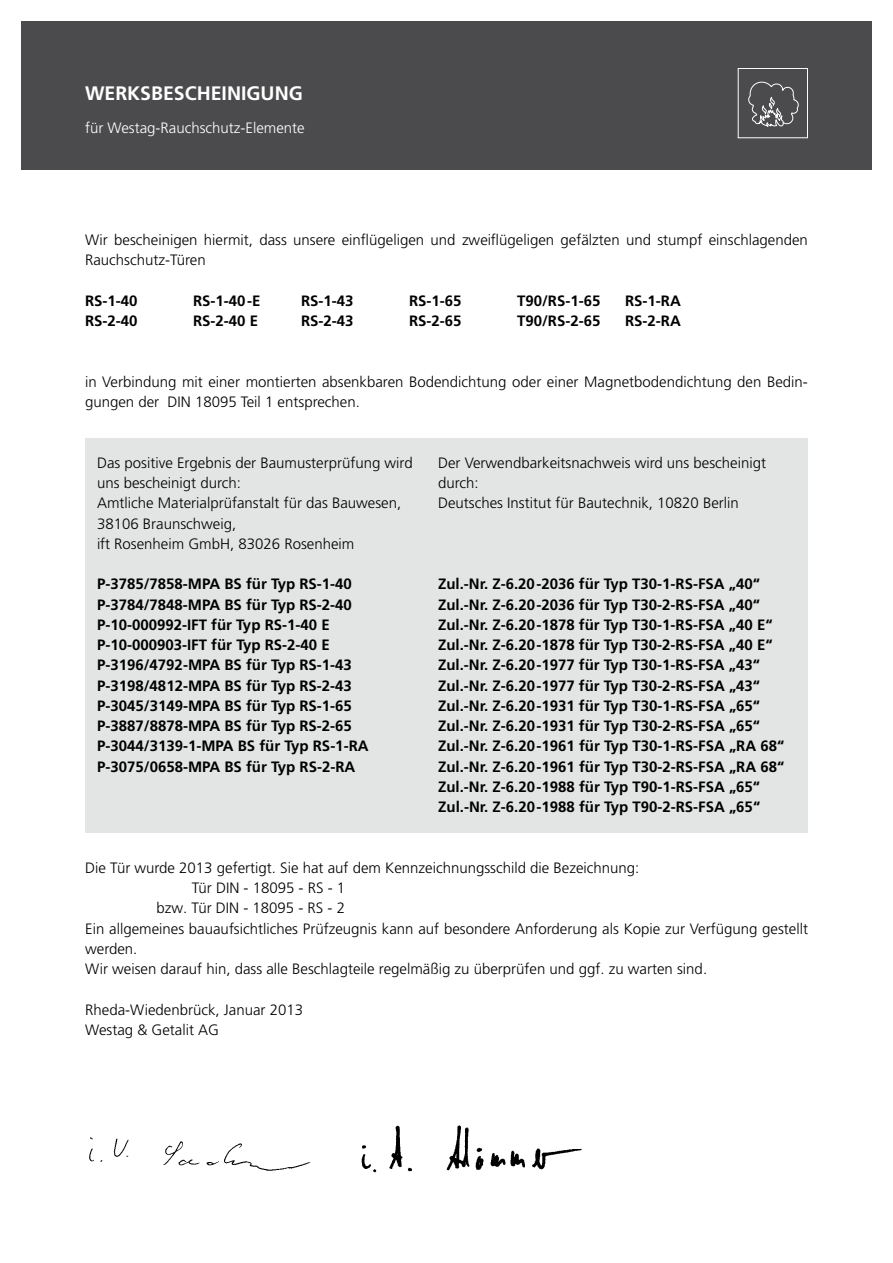
<style>
.page{position:relative;width:893px;height:1263px;background:#fff}
.page>*{position:absolute;margin:0;border:0;box-sizing:border-box;transform-origin:0 0}
.t1{font:700 19.5px "Frutiger LT Pro";color:#fff}
.t2{font:700 15px/20.2px "Frutiger LT Pro";color:#000}
.t3{font:300 15px/20.2px "Frutiger LT Pro";color:#000}
.t4{font:300 15px "Frutiger LT Pro";color:#fff}
</style>
<div class="page">
<div style="left:21px;top:21px;width:851px;height:149px;background:#4b4b4d"></div>
<div style="left:85px;top:438px;width:723px;height:395px;background:#e3e4e4"></div>
<img style="left:89px;top:1137px;width:222px;height:34px">
<img style="left:361px;top:1125px;width:221px;height:48px">
<div style="left:738px;top:68px;width:70px;height:70px;border:1px solid #fff"></div>
<svg style="left:748px;top:81px;width:51px;height:46px"></svg>
<h1 class="t1" style="left:85px;top:81px;width:219px">werksbescheinigung</h1>
<p class="t4" style="left:85px;top:119px;width:221px">für Westag-Rauchschutz-Elemente</p>
<p class="t3" style="left:85px;top:230px;width:724px">Wir bescheinigen hiermit, dass unsere einflügeligen und zweiflügeligen gefälzten und stumpf einschlagenden<br>Rauchschutz-Türen</p>
<p class="t2" style="left:85px;top:291px;width:72px">RS-1-40 RS</p>
<p class="t2" style="left:211px;top:291px;width:59px">-1-40-ERS</p>
<p class="t2" style="left:319px;top:291px;width:55px">-1-43 RS</p>
<p class="t2" style="left:427px;top:291px;width:58px">-1-65 T</p>
<p class="t2" style="left:525px;top:291px;width:90px">90/RS-1-65 RS</p>
<p class="t2" style="left:643px;top:291px;width:29px">-1-RA</p>
<p class="t2" style="left:85px;top:311px;width:72px">RS-2-40 RS</p>
<p class="t2" style="left:211px;top:311px;width:57px">-2-40 ERS</p>
<p class="t2" style="left:319px;top:311px;width:55px">-2-43 RS</p>
<p class="t2" style="left:427px;top:311px;width:58px">-2-65 T</p>
<p class="t2" style="left:525px;top:311px;width:90px">90/RS-2-65 RS</p>
<p class="t2" style="left:643px;top:311px;width:29px">-2-RA</p>
<p class="t3" style="left:85px;top:372px;width:724px">in Verbindung mit einer montierten absenkbaren Bodendichtung oder einer Magnetbodendichtung den Bedin&shy;gungen der DIN 18095 Teil 1 entsprechen.</p>
<p class="t3" style="left:97px;top:453px;width:317px">Das positive Ergebnis der Baumusterprüfung wird</p>
<p class="t3" style="left:438px;top:453px;width:330px">Der Verwendbarkeitsnachweis wird uns bescheinigt</p>
<p class="t3" style="left:97px;top:473px;width:145px">uns bescheinigt durch:</p>
<p class="t3" style="left:438px;top:473px;width:42px">durch:</p>
<p class="t3" style="left:97px;top:493px;width:306px">Amtliche Materialprüfanstalt für das Bauwesen,</p>
<p class="t3" style="left:438px;top:493px;width:302px">Deutsches Institut für Bautechnik, 10820 Berlin</p>
<p class="t3" style="left:97px;top:513px;width:259px">38106 Braunschweig,<br>ift Rosenheim GmbH, 83026 Rosenheim</p>
<p class="t2" style="left:97px;top:574px;width:256px">P-3785/7858-MPA BS für Typ RS-1-40</p>
<p class="t2" style="left:438px;top:574px;width:324px">Zul.-Nr. Z-6.20-2036 für Typ T30-1-RS-FSA „40“</p>
<p class="t2" style="left:97px;top:594px;width:256px">P-3784/7848-MPA BS für Typ RS-2-40</p>
<p class="t2" style="left:438px;top:594px;width:324px">Zul.-Nr. Z-6.20-2036 für Typ T30-2-RS-FSA „40“</p>
<p class="t2" style="left:97px;top:615px;width:229px">P-10-000992-IFT für Typ RS-1-40 E</p>
<p class="t2" style="left:438px;top:615px;width:336px">Zul.-Nr. Z-6.20-1878 für Typ T30-1-RS-FSA „40 E“</p>
<p class="t2" style="left:97px;top:635px;width:229px">P-10-000903-IFT für Typ RS-2-40 E</p>
<p class="t2" style="left:438px;top:635px;width:336px">Zul.-Nr. Z-6.20-1878 für Typ T30-2-RS-FSA „40 E“</p>
<p class="t2" style="left:97px;top:655px;width:256px">P-3196/4792-MPA BS für Typ RS-1-43</p>
<p class="t2" style="left:438px;top:655px;width:324px">Zul.-Nr. Z-6.20-1977 für Typ T30-1-RS-FSA „43“</p>
<p class="t2" style="left:97px;top:675px;width:256px">P-3198/4812-MPA BS für Typ RS-2-43</p>
<p class="t2" style="left:438px;top:675px;width:324px">Zul.-Nr. Z-6.20-1977 für Typ T30-2-RS-FSA „43“</p>
<p class="t2" style="left:97px;top:696px;width:256px">P-3045/3149-MPA BS für Typ RS-1-65</p>
<p class="t2" style="left:438px;top:696px;width:324px">Zul.-Nr. Z-6.20-1931 für Typ T30-1-RS-FSA „65“</p>
<p class="t2" style="left:97px;top:716px;width:256px">P-3887/8878-MPA BS für Typ RS-2-65</p>
<p class="t2" style="left:438px;top:716px;width:324px">Zul.-Nr. Z-6.20-1931 für Typ T30-2-RS-FSA „65“</p>
<p class="t2" style="left:97px;top:736px;width:259px">P-3044/3139-1-MPA BS für Typ RS-1-RA</p>
<p class="t2" style="left:438px;top:736px;width:348px">Zul.-Nr. Z-6.20-1961 für Typ T30-1-RS-FSA „RA 68“</p>
<p class="t2" style="left:97px;top:756px;width:246px">P-3075/0658-MPA BS für Typ RS-2-RA</p>
<p class="t2" style="left:438px;top:756px;width:348px">Zul.-Nr. Z-6.20-1961 für Typ T30-2-RS-FSA „RA 68“<br>Zul.-Nr. Z-6.20-1988 für Typ T90-1-RS-FSA „65“<br>Zul.-Nr. Z-6.20-1988 für Typ T90-2-RS-FSA „65“</p>
<p class="t3" style="left:85px;top:858px;width:556px">Die Tür wurde 2013 gefertigt. Sie hat auf dem Kennzeichnungsschild die Bezeichnung:</p>
<p class="t3" style="left:192px;top:878px;width:155px">Tür DIN - 18095 - RS - 1</p>
<p class="t3" style="left:157px;top:898px;width:190px">bzw. Tür DIN - 18095 - RS - 2</p>
<p class="t3" style="left:85px;top:918px;width:724px">Ein allgemeines bauaufsichtliches Prüfzeugnis kann auf besondere Anforderung als Kopie zur Verfügung gestellt</p>
<p class="t3" style="left:85px;top:939px;width:54px">werden.</p>
<p class="t3" style="left:85px;top:959px;width:623px">Wir weisen darauf hin, dass alle Beschlagteile regelmäßig zu überprüfen und ggf. zu warten sind.</p>
<p class="t3" style="left:85px;top:999px;width:219px">Rheda-Wiedenbrück, Januar 2013<br>Westag &amp; Getalit AG</p>
</div>
